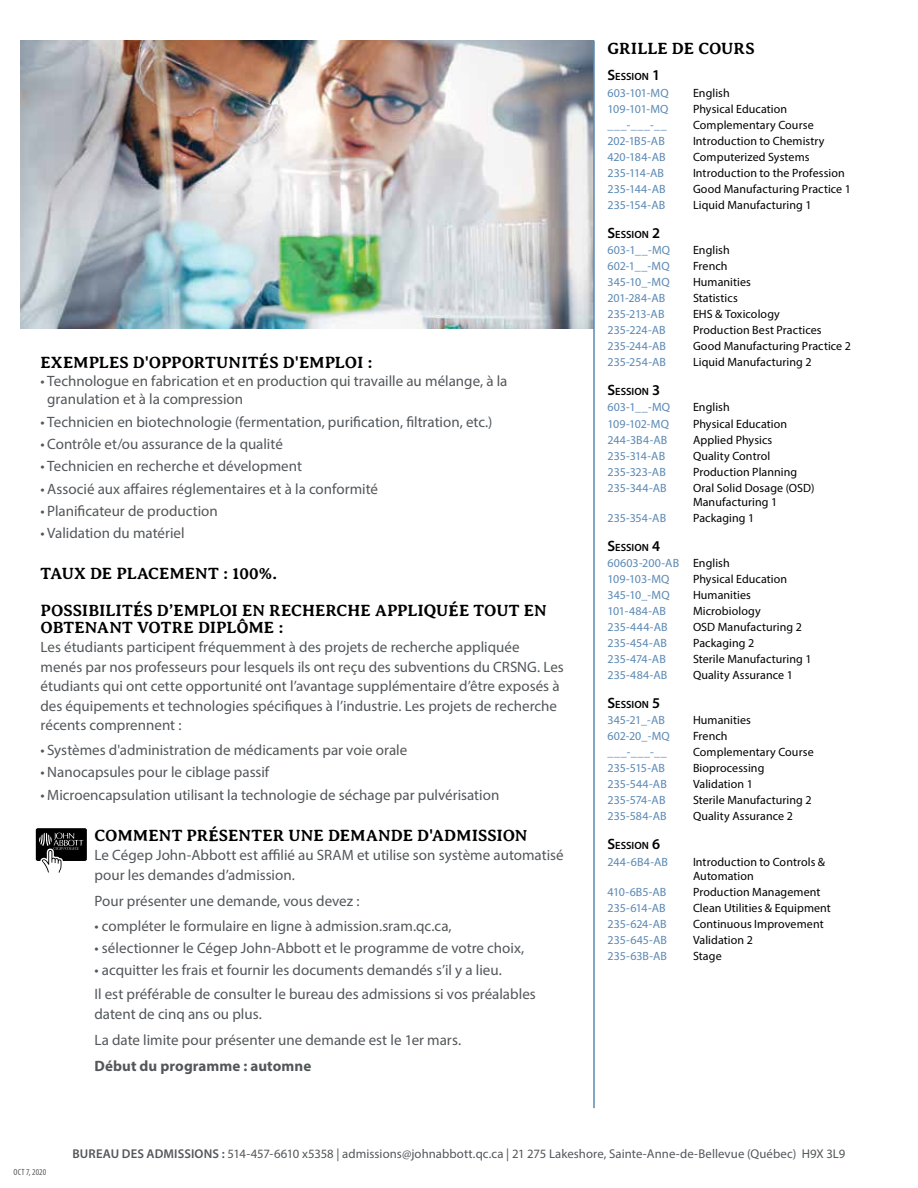
<style>
.page{position:relative;width:918px;height:1188px;background:#fff}
.page>*{position:absolute;margin:0;border:0;box-sizing:border-box;transform-origin:0 0}
.t1{font:700 16.5px/16.5px "Averia Serif Libre";color:#000}
.t2{font:15px/19.5px "Myriad Pro";color:#53575a}
.t3{font:700 15px "Myriad Pro";letter-spacing:.005em;color:#53575a}
.t4{font:12.75px "Myriad Pro";letter-spacing:.005em;color:#53575a}
.t5{font:12px/14.4px "Myriad Pro";letter-spacing:.005em;color:#000}
.t6{font:12px/16px "Myriad Pro";letter-spacing:.005em;color:#5b89b4}
.t7{font:600 10.5px "Myriad Pro";letter-spacing:.01em;color:#000}
.t8{font:condensed 9px "Myriad Pro";letter-spacing:.015em;color:#58595b}
.s1{font-size:15px}
.s2{color:#000}
.s3{font-weight:600}
</style>
<div class="page">
<img style="left:20px;top:40px;width:573px;height:288px">
<hr style="left:593px;top:40px;width:2px;height:1068px;background:#5b89b4">
<svg style="left:36px;top:828px;width:51px;height:45px"></svg>
<p class="t1" style="left:40px;top:355px;width:334px">EXEMPLES D'OPPORTUNITÉS D'EMPLOI :</p>
<p class="t2" style="left:47px;top:372px;width:462px;line-height:18px;text-indent:-7px">• Technologue en fabrication et en production qui travaille au mélange, à la granulation et à la compression</p>
<p class="t2" style="left:40px;top:412px;width:453px">• Technicien en biotechnologie (fermentation, purification, filtration, etc.)</p>
<p class="t2" style="left:40px;top:434px;width:244px">• Contrôle et/ou assurance de la qualité</p>
<p class="t2" style="left:40px;top:456px;width:263px">• Technicien en recherche et dévelopment</p>
<p class="t2" style="left:40px;top:479px;width:339px">• Associé aux affaires réglementaires et à la conformité</p>
<p class="t2" style="left:40px;top:501px;width:179px">• Planificateur de production</p>
<p class="t2" style="left:40px;top:523px;width:146px">• Validation du matériel</p>
<p class="t1" style="left:40px;top:566px;width:238px">TAUX DE PLACEMENT : 100%.</p>
<p class="t1" style="left:40px;top:602px;width:508px">POSSIBILITÉS D’EMPLOI EN RECHERCHE APPLIQUÉE TOUT EN<br>OBTENANT VOTRE DIPLÔME :</p>
<p class="t2" style="left:40px;top:637px;width:525px">Les étudiants participent fréquemment à des projets de recherche appliquée menés par nos professeurs pour lesquels ils ont reçu des subventions du CRSNG. Les étudiants qui ont cette opportunité ont l’avantage supplémentaire d’être exposés à des équipements et technologies spécifiques à l’industrie. Les projets de recherche récents comprennent :</p>
<p class="t2" style="left:40px;top:740px;width:368px">• Systèmes d'administration de médicaments par voie orale</p>
<p class="t2" style="left:40px;top:762px;width:230px">• Nanocapsules pour le ciblage passif</p>
<p class="t2" style="left:40px;top:785px;width:460px">• Microencapsulation utilisant la technologie de séchage par pulvérisation</p>
<p class="t1" style="left:94px;top:827px;width:435px">COMMENT PRÉSENTER UNE DEMANDE D'ADMISSION</p>
<p class="t2" style="left:94px;top:845px;width:471px">Le Cégep John-Abbott est affilié au SRAM et utilise son système automatisé pour les demandes d’admission.</p>
<p class="t2" style="left:94px;top:891px;width:266px">Pour présenter une demande, vous devez :</p>
<p class="t2" style="left:94px;top:916px;width:359px">• compléter le formulaire en ligne à admission.sram.qc.ca,</p>
<p class="t2" style="left:94px;top:938px;width:431px">• sélectionner le Cégep John-Abbott et le programme de votre choix,</p>
<p class="t2" style="left:94px;top:958px;width:443px;line-height:23.9px">• acquitter les frais et fournir les documents demandés s’il y a lieu.<br>Il est préférable de consulter le bureau des admissions si vos préalables</p>
<p class="t2" style="left:94px;top:1000px;width:368px;line-height:26.2px">datent de cinq ans ou plus.<br>La date limite pour présenter une demande est le 1er mars.</p>
<p class="t3" style="left:94px;top:1056px;width:218px">Début du programme : automne</p>
<p class="t1" style="left:608px;top:40px;width:149px">GRILLE DE COURS</p>
<p class="t7" style="left:608px;top:70px;width:54px"><span class="s1">S</span>ESSION <span class="s1">1</span></p>
<p class="t6" style="left:608px;top:85px;width:63px">603-101-MQ</p>
<p class="t5" style="left:693px;top:86px;width:38px">English</p>
<p class="t6" style="left:608px;top:101px;width:63px">109-101-MQ</p>
<p class="t5" style="left:693px;top:102px;width:96px">Physical Education</p>
<p class="t6" style="left:608px;top:117px;width:61px">___-___-__</p>
<p class="t5" style="left:693px;top:118px;width:122px">Complementary Course</p>
<p class="t6" style="left:608px;top:133px;width:59px">202-1B5-AB</p>
<p class="t5" style="left:693px;top:134px;width:133px">Introduction to Chemistry</p>
<p class="t6" style="left:608px;top:149px;width:60px">420-184-AB</p>
<p class="t5" style="left:693px;top:150px;width:118px">Computerized Systems</p>
<p class="t6" style="left:608px;top:165px;width:58px">235-114-AB</p>
<p class="t5" style="left:693px;top:166px;width:153px">Introduction to the Profession</p>
<p class="t6" style="left:608px;top:181px;width:60px">235-144-AB</p>
<p class="t5" style="left:693px;top:182px;width:160px">Good Manufacturing Practice 1</p>
<p class="t6" style="left:608px;top:197px;width:59px">235-154-AB</p>
<p class="t5" style="left:693px;top:198px;width:120px">Liquid Manufacturing 1</p>
<p class="t7" style="left:608px;top:228px;width:54px"><span class="s1">S</span>ESSION <span class="s1">2</span></p>
<p class="t6" style="left:608px;top:242px;width:64px">603-1__-MQ</p>
<p class="t5" style="left:693px;top:243px;width:38px">English</p>
<p class="t6" style="left:608px;top:258px;width:64px">602-1__-MQ</p>
<p class="t5" style="left:693px;top:259px;width:36px">French</p>
<p class="t6" style="left:608px;top:274px;width:64px">345-10_-MQ</p>
<p class="t5" style="left:693px;top:275px;width:60px">Humanities</p>
<p class="t6" style="left:608px;top:290px;width:59px">201-284-AB</p>
<p class="t5" style="left:693px;top:291px;width:46px">Statistics</p>
<p class="t6" style="left:608px;top:306px;width:59px">235-213-AB</p>
<p class="t5" style="left:693px;top:307px;width:88px">EHS &amp; Toxicology</p>
<p class="t6" style="left:608px;top:322px;width:60px">235-224-AB</p>
<p class="t5" style="left:693px;top:323px;width:130px">Production Best Practices</p>
<p class="t6" style="left:608px;top:338px;width:60px">235-244-AB</p>
<p class="t5" style="left:693px;top:339px;width:160px">Good Manufacturing Practice 2</p>
<p class="t6" style="left:608px;top:354px;width:60px">235-254-AB</p>
<p class="t5" style="left:693px;top:355px;width:120px">Liquid Manufacturing 2</p>
<p class="t7" style="left:608px;top:385px;width:54px"><span class="s1">S</span>ESSION <span class="s1">3</span></p>
<p class="t6" style="left:608px;top:399px;width:64px">603-1__-MQ</p>
<p class="t5" style="left:693px;top:400px;width:38px">English</p>
<p class="t6" style="left:608px;top:415px;width:63px">109-102-MQ</p>
<p class="t5" style="left:693px;top:416px;width:96px">Physical Education</p>
<p class="t6" style="left:608px;top:431px;width:61px">244-3B4-AB</p>
<p class="t5" style="left:693px;top:432px;width:81px">Applied Physics</p>
<p class="t6" style="left:608px;top:447px;width:59px">235-314-AB</p>
<p class="t5" style="left:693px;top:448px;width:79px">Quality Control</p>
<p class="t6" style="left:608px;top:463px;width:60px">235-323-AB</p>
<p class="t5" style="left:693px;top:464px;width:106px">Production Planning</p>
<p class="t6" style="left:608px;top:479px;width:61px">235-344-AB</p>
<p class="t5" style="left:693px;top:480px;width:123px">Oral Solid Dosage (OSD)<br>Manufacturing 1</p>
<p class="t6" style="left:608px;top:510px;width:60px">235-354-AB</p>
<p class="t5" style="left:693px;top:511px;width:63px">Packaging 1</p>
<p class="t7" style="left:608px;top:540px;width:54px"><span class="s1">S</span>ESSION <span class="s1">4</span></p>
<p class="t6" style="left:608px;top:555px;width:124px">60603-200-AB <span class="s2">English<br></span>109-103-MQ</p>
<p class="t5" style="left:693px;top:572px;width:96px">Physical Education</p>
<p class="t6" style="left:608px;top:587px;width:64px">345-10_-MQ</p>
<p class="t5" style="left:693px;top:588px;width:60px">Humanities</p>
<p class="t6" style="left:608px;top:603px;width:60px">101-484-AB</p>
<p class="t5" style="left:693px;top:604px;width:69px">Microbiology</p>
<p class="t6" style="left:608px;top:619px;width:62px">235-444-AB</p>
<p class="t5" style="left:693px;top:620px;width:111px">OSD Manufacturing 2</p>
<p class="t6" style="left:608px;top:635px;width:61px">235-454-AB</p>
<p class="t5" style="left:693px;top:636px;width:63px">Packaging 2</p>
<p class="t6" style="left:608px;top:651px;width:60px">235-474-AB</p>
<p class="t5" style="left:693px;top:652px;width:120px">Sterile Manufacturing 1</p>
<p class="t6" style="left:608px;top:667px;width:61px">235-484-AB</p>
<p class="t5" style="left:693px;top:668px;width:101px">Quality Assurance 1</p>
<p class="t7" style="left:608px;top:698px;width:54px"><span class="s1">S</span>ESSION <span class="s1">5</span></p>
<p class="t6" style="left:608px;top:712px;width:59px">345-21_-AB</p>
<p class="t5" style="left:693px;top:713px;width:60px">Humanities</p>
<p class="t6" style="left:608px;top:728px;width:64px">602-20_-MQ</p>
<p class="t5" style="left:693px;top:729px;width:36px">French</p>
<p class="t6" style="left:608px;top:744px;width:61px">___-___-__</p>
<p class="t5" style="left:693px;top:745px;width:122px">Complementary Course</p>
<p class="t6" style="left:608px;top:760px;width:59px">235-515-AB</p>
<p class="t5" style="left:693px;top:761px;width:73px">Bioprocessing</p>
<p class="t6" style="left:608px;top:776px;width:61px">235-544-AB</p>
<p class="t5" style="left:693px;top:777px;width:61px">Validation 1</p>
<p class="t6" style="left:608px;top:792px;width:60px">235-574-AB</p>
<p class="t5" style="left:693px;top:793px;width:120px">Sterile Manufacturing 2</p>
<p class="t6" style="left:608px;top:808px;width:61px">235-584-AB</p>
<p class="t5" style="left:693px;top:809px;width:101px">Quality Assurance 2</p>
<p class="t7" style="left:608px;top:839px;width:54px"><span class="s1">S</span>ESSION <span class="s1">6</span></p>
<p class="t6" style="left:608px;top:853px;width:62px">244-6B4-AB</p>
<p class="t5" style="left:693px;top:854px;width:134px">Introduction to Controls &amp;<br>Automation</p>
<p class="t6" style="left:608px;top:884px;width:60px">410-6B5-AB</p>
<p class="t5" style="left:693px;top:885px;width:129px">Production Management</p>
<p class="t6" style="left:608px;top:900px;width:60px">235-614-AB</p>
<p class="t5" style="left:693px;top:901px;width:139px">Clean Utilities &amp; Equipment</p>
<p class="t6" style="left:608px;top:916px;width:61px">235-624-AB</p>
<p class="t5" style="left:693px;top:917px;width:132px">Continuous Improvement</p>
<p class="t6" style="left:608px;top:932px;width:61px">235-645-AB</p>
<p class="t5" style="left:693px;top:933px;width:61px">Validation 2</p>
<p class="t6" style="left:608px;top:948px;width:61px">235-63B-AB</p>
<p class="t5" style="left:693px;top:949px;width:30px">Stage</p>
<p class="t8" style="left:14px;top:1166px;width:34px">OCT 7, 2020</p>
<p class="t4" style="left:73px;top:1146px;width:774px"><span class="s3">BUREAU DES ADMISSIONS :</span> 514-457-6610 x5358 | admissions@johnabbott.qc.ca | 21 275 Lakeshore, Sainte-Anne-de-Bellevue (Québec) H9X 3L9</p>
</div>
